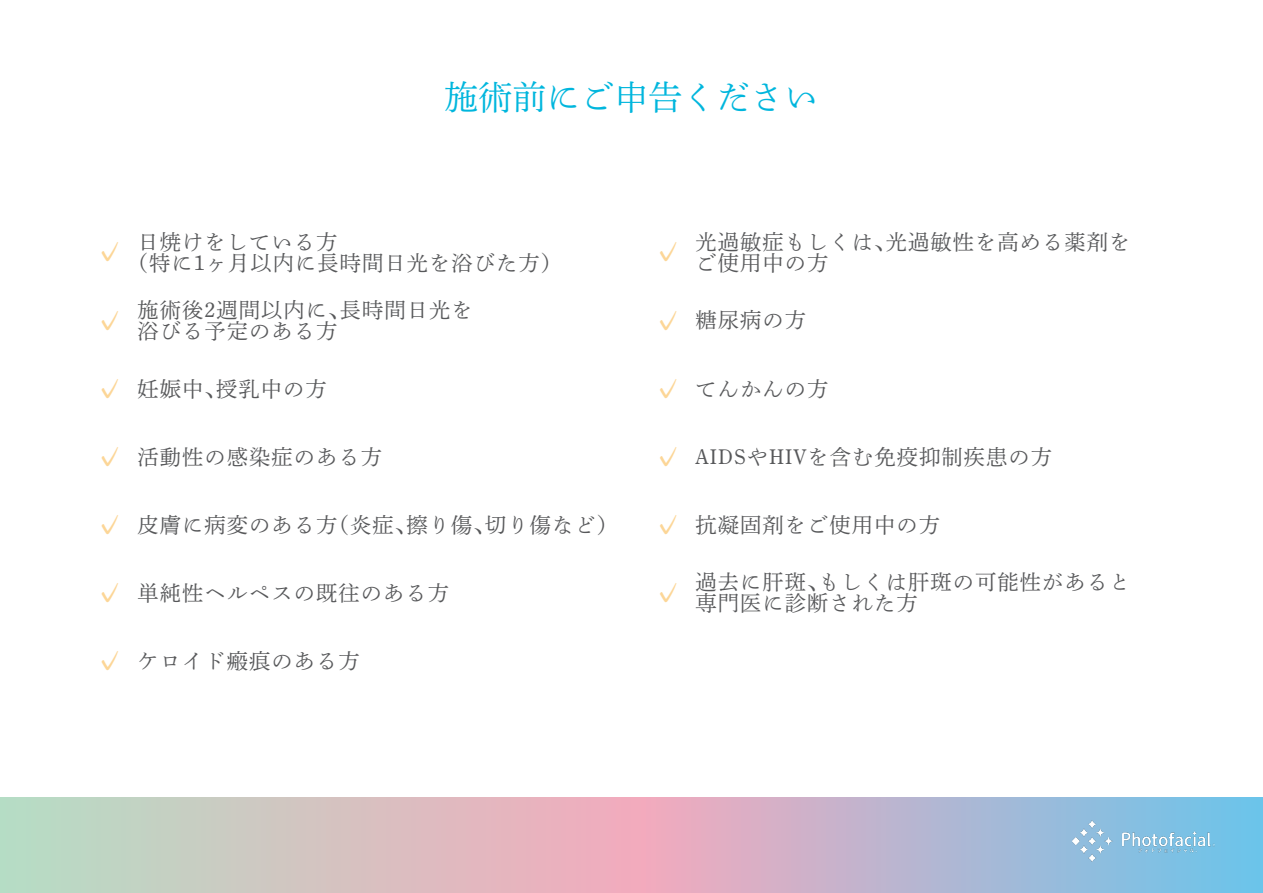
<style>
.page{position:relative;width:1263px;height:893px;background:#fff}
.page>*{position:absolute;margin:0;border:0;box-sizing:border-box;transform-origin:0 0}
.t1{font:34.05px "DNP Shuei Min Pr 6 L";color:#00b6dd}
.t2{font:31.95px "DNP Shuei Min Pr 6 L";color:#fcd697}
.t3{font:21.3px "DNP Shuei Min Pr 6 L";letter-spacing:.05em;color:#57585a}
</style>
<div class="page">
<svg style="left:0;top:797px;width:1263px;height:96px"></svg>
<img style="left:1072px;top:820px;width:143px;height:41px">
<p class="t1" style="left:444px;top:66px;width:376px">施術前にご申告ください</p>
<p class="t2" style="left:94px;top:223px;width:33px">✓</p>
<p class="t2" style="left:94px;top:291px;width:33px">✓</p>
<p class="t3" style="left:137px;top:222px;width:201px">日焼けをしている方</p>
<p class="t3" style="left:127px;top:243px;width:437px">（特に1ヶ月以内に長時間日光を浴びた方）</p>
<p class="t3" style="left:137px;top:290px;width:337px">施術後2週間以内に、長時間日光を</p>
<p class="t3" style="left:137px;top:312px;width:201px">浴びる予定のある方</p>
<p class="t2" style="left:652px;top:223px;width:33px">✓</p>
<p class="t3" style="left:696px;top:222px;width:436px">光過敏症もしくは、光過敏性を高める薬剤を</p>
<p class="t3" style="left:696px;top:243px;width:134px">ご使用中の方</p>
<p class="t2" style="left:652px;top:291px;width:33px">✓</p>
<p class="t3" style="left:696px;top:301px;width:112px">糖尿病の方</p>
<p class="t2" style="left:94px;top:359px;width:33px">✓</p>
<p class="t3" style="left:137px;top:369px;width:191px">妊娠中、授乳中の方</p>
<p class="t2" style="left:652px;top:359px;width:33px">✓</p>
<p class="t3" style="left:696px;top:369px;width:134px">てんかんの方</p>
<p class="t2" style="left:94px;top:427px;width:33px">✓</p>
<p class="t3" style="left:137px;top:437px;width:246px">活動性の感染症のある方</p>
<p class="t2" style="left:652px;top:427px;width:33px">✓</p>
<p class="t3" style="left:696px;top:437px;width:358px">AIDSやHIVを含む免疫抑制疾患の方</p>
<p class="t2" style="left:94px;top:495px;width:33px">✓</p>
<p class="t3" style="left:137px;top:505px;width:482px">皮膚に病変のある方（炎症、擦り傷、切り傷など）</p>
<p class="t2" style="left:652px;top:495px;width:33px">✓</p>
<p class="t3" style="left:696px;top:505px;width:246px">抗凝固剤をご使用中の方</p>
<p class="t2" style="left:94px;top:563px;width:33px">✓</p>
<p class="t3" style="left:137px;top:573px;width:313px">単純性ヘルペスの既往のある方</p>
<p class="t2" style="left:652px;top:563px;width:33px">✓</p>
<p class="t3" style="left:696px;top:562px;width:436px">過去に肝斑、もしくは肝斑の可能性があると</p>
<p class="t3" style="left:696px;top:584px;width:224px">専門医に診断された方</p>
<p class="t2" style="left:94px;top:631px;width:33px">✓</p>
<p class="t3" style="left:137px;top:641px;width:224px">ケロイド瘢痕のある方</p>
</div>
